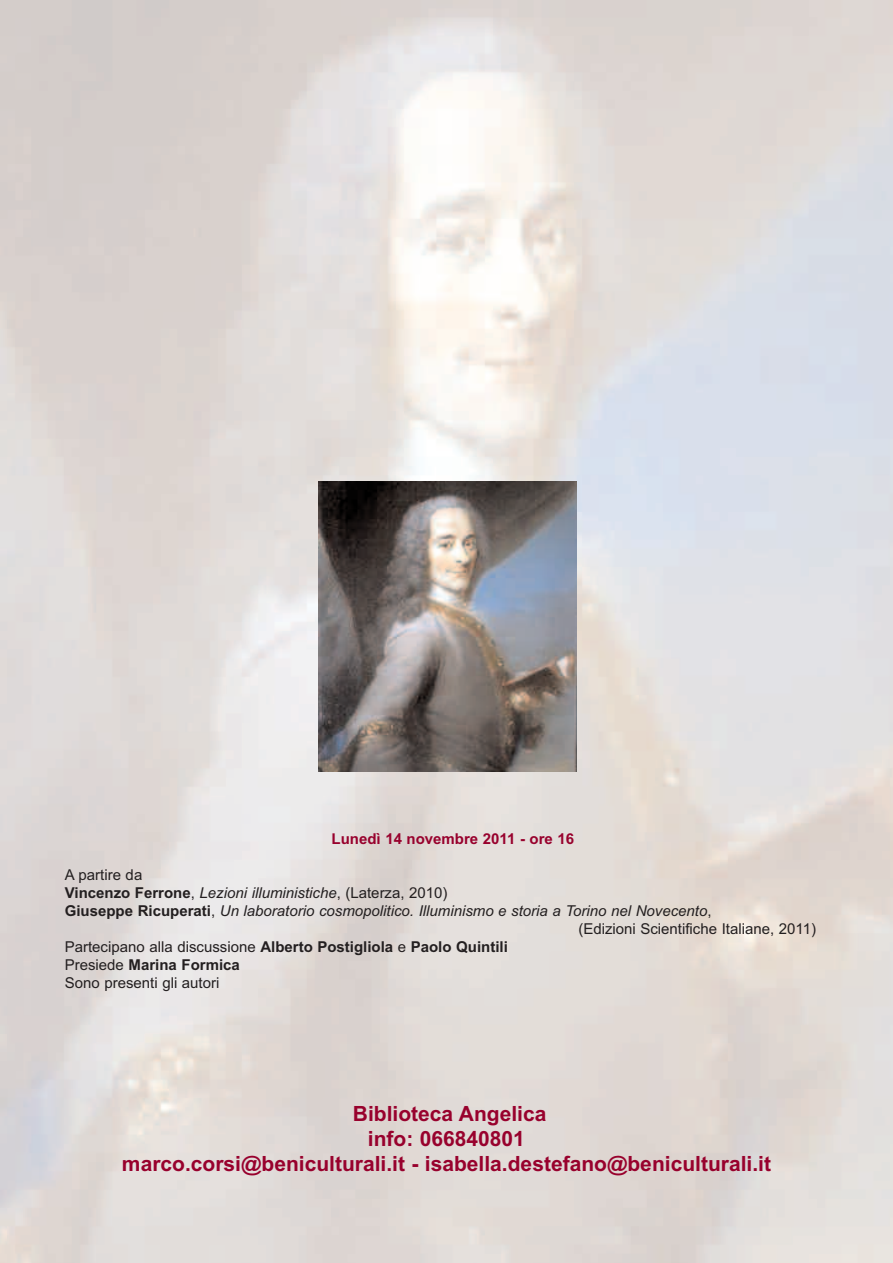
<style>
.page{position:relative;width:893px;height:1263px;background:#fff}
.page>*{position:absolute;margin:0;border:0;box-sizing:border-box;transform-origin:0 0}
.t1{font:700 21px/25.2px "Arial";color:#98012d;text-align:center}
.t2{font:italic 15px "Arial";color:#231f20}
.t3{font:700 15px "Arial";color:#231f20}
.t4{font:15px "Arial";color:#231f20}
.t5{font:700 15px "Arial";color:#98012d}
.s1{font-weight:700;font-style:normal}
.s2{font-style:normal}
.s3{font-weight:400}
</style>
<div class="page">
<img style="left:0;top:0;width:893px;height:1263px">
<img style="left:319px;top:481px;width:257px;height:291px">
<p class="t5" style="left:332px;top:828px;width:244px">Lunedì 14 novembre 2011 - ore 16</p>
<p class="t4" style="left:65px;top:864px;width:79px">A partire da</p>
<p class="t2" style="left:65px;top:883px;width:384px"><span class="s1">Vincenzo Ferrone</span><span class="s2">,</span> Lezioni illuministiche<span class="s2">, (Laterza, 2010)</span></p>
<p class="t2" style="left:65px;top:901px;width:648px"><span class="s1">Giuseppe Ricuperati</span><span class="s2">,</span> Un laboratorio cosmopolitico. Illuminismo e storia a Torino nel Novecento<span class="s2">,</span></p>
<p class="t4" style="left:578px;top:918px;width:239px">(Edizioni Scientifiche Italiane, 2011)</p>
<p class="t3" style="left:65px;top:936px;width:445px"><span class="s3">Partecipano alla discussione</span> Alberto Postigliola <span class="s3">e</span> Paolo Quintili</p>
<p class="t3" style="left:65px;top:954px;width:177px"><span class="s3">Presiede</span> Marina Formica</p>
<p class="t4" style="left:65px;top:972px;width:156px">Sono presenti gli autori</p>
<h1 class="t1" style="left:122px;top:1102px;width:650px">Biblioteca Angelica<br>info: 066840801<br>marco.corsi@beniculturali.it - isabella.destefano@beniculturali.it</h1>
</div>
